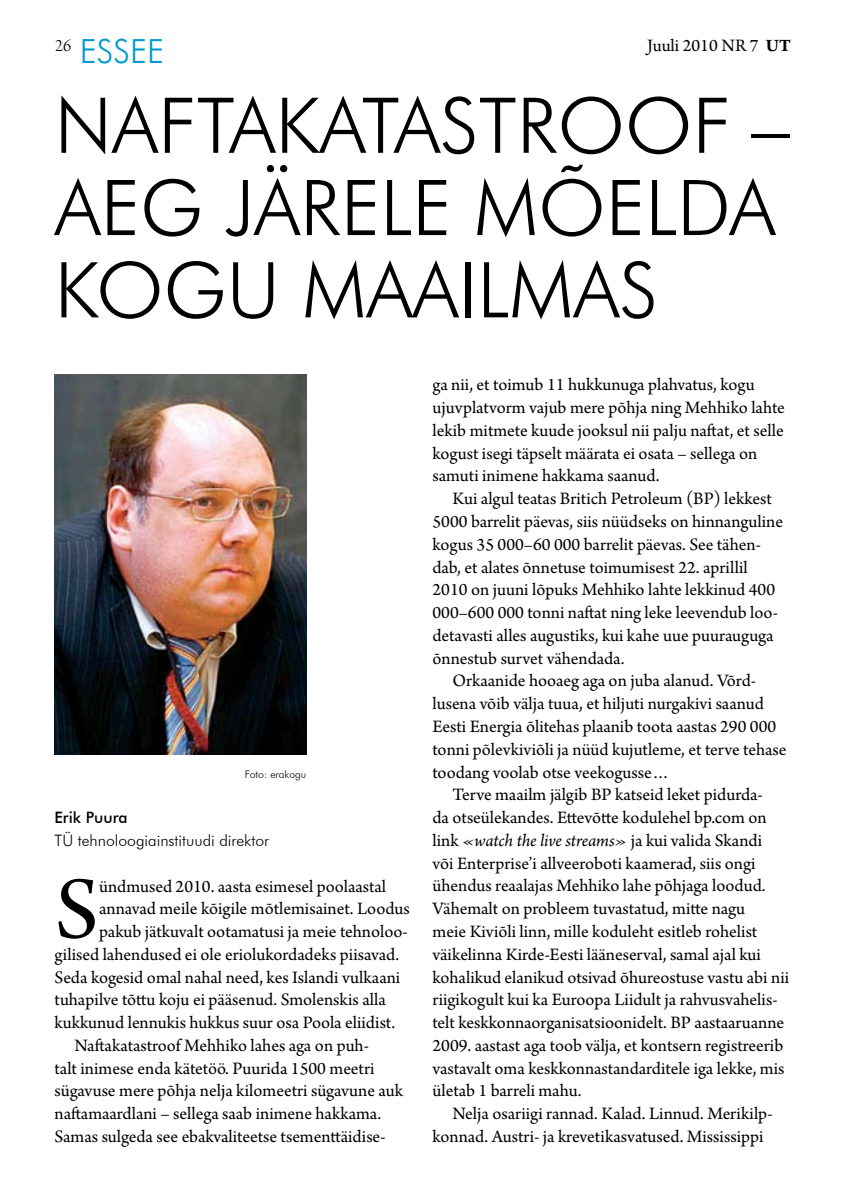
<style>
.page{position:relative;width:844px;height:1191px;background:#fff}
.page>*{position:absolute;margin:0;border:0;box-sizing:border-box;transform-origin:0 0}
.t1{font:92.05px "Arno Pro";color:#000}
.t2{font:300 77px "Futura BT";color:#000}
.t3{font:300 33.25px "Futura BT";color:#009bd0}
.t4{font:18.38px/22.8px "Arno Pro";color:#000}
.t5{font:18.38px "Arno Pro Light Display";color:#000}
.t6{font:300 15.75px "Futura BT";color:#000}
.t7{font:500 15.75px "Futura BT";color:#000}
.t8{font:300 10.5px "Futura BT";color:#000}
.s1{font-weight:700}
.s2{font-style:italic}
</style>
<div class="page">
<img style="left:55px;top:375px;width:251px;height:380px">
<p class="t5" style="left:55px;top:35px;width:18px">26</p>
<p class="t4" style="left:647px;top:35px;width:145px">Juuli 2010 nr 7 <span class="s1">UT</span></p>
<h3 class="t3" style="left:80px;top:31px;width:86px">ESSEE</h3>
<h2 class="t2" style="left:55px;top:79px;width:103px">NAFTAKATASTROOF</h2>
<h2 class="t2" style="left:750px;top:79px;width:40px">–</h2>
<h2 class="t2" style="left:225px;top:161px;width:111px">JÄRELE</h2>
<h2 class="t2" style="left:473px;top:161px;width:299px">MÕELDA</h2>
<h2 class="t2" style="left:55px;top:243px;width:54px">KOGU</h2>
<h2 class="t2" style="left:302px;top:243px;width:45px">MAAILMAS</h2>
<h2 class="t2" style="left:55px;top:161px;width:50px">AEG</h2>
<p class="t8" style="left:245px;top:767px;width:63px">FOTO: ERAKOGU</p>
<p class="t7" style="left:55px;top:808px;width:75px">Erik Puura</p>
<p class="t6" style="left:55px;top:830px;width:216px">TÜ TEHNOLOOGIAINSTITUUDI DIREKTOR</p>
<h1 class="t1" style="left:55px;top:857px;width:46px">S</h1>
<p class="t4" style="left:99px;top:875px;width:288px">ündmused 2010. aasta esimesel poolaastal</p>
<p class="t4" style="left:99px;top:898px;width:312px">annavad meile kõigile mõtlemisainet. Loodus</p>
<p class="t4" style="left:99px;top:921px;width:310px">pakub jätkuvalt ootamatusi ja meie tehnoloo-</p>
<p class="t4" style="left:55px;top:944px;width:346px">gilised lahendused ei ole eriolukordadeks piisavad.</p>
<p class="t4" style="left:55px;top:966px;width:347px">Seda kogesid omal nahal need, kes Islandi vulkaani</p>
<p class="t4" style="left:55px;top:989px;width:333px">tuhapilve tõttu koju ei pääsenud. Smolenskis alla</p>
<p class="t4" style="left:55px;top:1012px;width:342px">kukkunud lennukis hukkus suur osa Poola eliidist.</p>
<p class="t4" style="left:74px;top:1035px;width:296px">Naftakatastroof Mehhiko lahes aga on puh-</p>
<p class="t4" style="left:55px;top:1057px;width:321px">talt inimese enda kätetöö. Puurida 1500 meetri</p>
<p class="t4" style="left:55px;top:1080px;width:350px">sügavuse mere põhja nelja kilomeetri sügavune auk</p>
<p class="t4" style="left:55px;top:1103px;width:328px">naftamaardlani – sellega saab inimene hakkama.</p>
<p class="t4" style="left:55px;top:1126px;width:332px">Samas sulgeda see ebakvaliteetse tsementtäidise-</p>
<p class="t4" style="left:432px;top:374px;width:354px">ga nii, et toimub 11 hukkunuga plahvatus, kogu ujuvplatvorm vajub mere põhja ning Mehhiko lahte lekib mitmete kuude jooksul nii palju naftat, et selle kogust isegi täpselt määrata ei osata – sellega on samuti inimene hakkama saanud.</p>
<p class="t4" style="left:432px;top:488px;width:352px;text-indent:20px">Kui algul teatas Britich Petroleum (BP) lekkest 5000 barrelit päevas, siis nüüdseks on hinnanguline kogus 35 000–60 000 barrelit päevas. See tähen&shy;dab, et alates õnnetuse toimumisest 22. aprillil 2010 on juuni lõpuks Mehhiko lahte lekkinud 400<br>000–600 000 tonni naftat ning leke leevendub loo&shy;detavasti alles augustiks, kui kahe uue puurauguga õnnestub survet vähendada.</p>
<p class="t4" style="left:432px;top:670px;width:355px;text-indent:20px">Orkaanide hooaeg aga on juba alanud. Võrd&shy;lusena võib välja tuua, et hiljuti nurgakivi saanud Eesti Energia õlitehas plaanib toota aastas 290 000 tonni põlevkiviõli ja nüüd kujutleme, et terve tehase toodang voolab otse veekogusse…</p>
<p class="t4" style="left:432px;top:784px;width:358px;text-indent:20px">Terve maailm jälgib BP katseid leket pidurda-<br>da otseülekandes. Ettevõtte kodulehel bp.com on link <span class="s2">«watch the live streams»</span> ja kui valida Skandi<br>või Enterprise’i allveeroboti kaamerad, siis ongi ühendus reaalajas Mehhiko lahe põhjaga loodud.<br>Vähemalt on probleem tuvastatud, mitte nagu<br>meie Kiviõli linn, mille koduleht esitleb rohelist väikelinna Kirde-Eesti lääneserval, samal ajal kui kohalikud elanikud otsivad õhureostuse vastu abi nii riigikogult kui ka Euroopa Liidult ja rahvusvahelis&shy;telt keskkonnaorganisatsioonidelt. BP aastaaruanne 2009. aastast aga toob välja, et kontsern registreerib vastavalt oma keskkonnastandarditele iga lekke, mis ületab 1 barreli mahu.</p>
<p class="t4" style="left:432px;top:1103px;width:341px;text-indent:20px">Nelja osariigi rannad. Kalad. Linnud. Merikilp&shy;konnad. Austri- ja krevetikasvatused. Mississippi</p>
</div>
